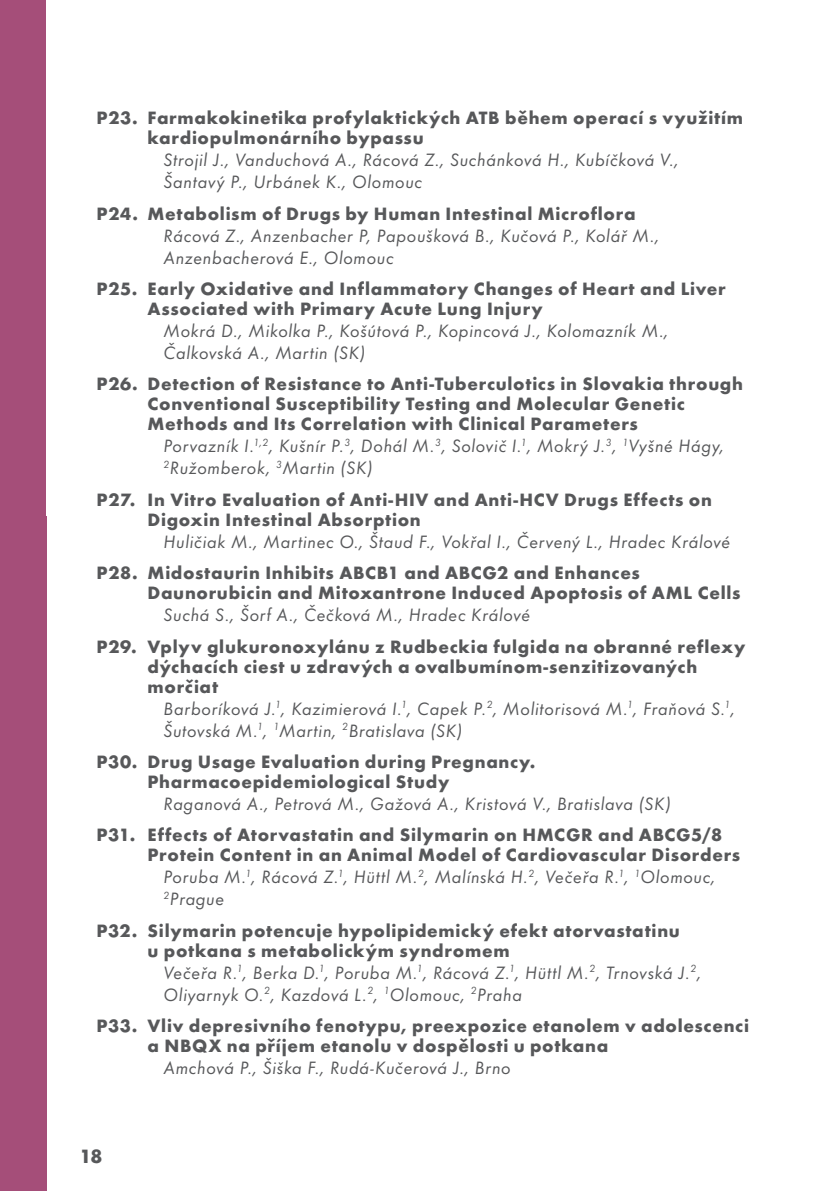
<style>
.page{position:relative;width:840px;height:1191px;background:#fff}
.page>*{position:absolute;margin:0;border:0;box-sizing:border-box;transform-origin:0 0}
.t1{font:700 20px "Futura TOT";color:#57585a}
.t2{font:700 18.6px/20px "Futura TOT";letter-spacing:.04em;color:#57585a}
.AUTOR{font:18.6px/22px "Futura TOT Book Obli";letter-spacing:.03em;color:#57585a}
</style>
<div class="page">
<div style="left:0;top:0;width:46px;height:1191px;background:#a54e79"></div>
<p class="t2" style="left:147px;top:108px;width:596px;text-indent:-51px">P23. Farmakokinetika profylaktických ATB během operací s využitím kardiopulmonárního bypassu</p>
<p class="AUTOR" style="left:163px;top:149px;width:516px">Strojil J., Vanduchová A., Rácová Z., Suchánková H., Kubíčková V.,<br>Šantavý P., Urbánek K., Olomouc</p>
<p class="t2" style="left:96px;top:203px;width:540px">P24. Metabolism of Drugs by Human Intestinal Microflora</p>
<p class="AUTOR" style="left:163px;top:224px;width:497px">Rácová Z., Anzenbacher P, Papoušková B., Kučová P., Kolář M.,<br>Anzenbacherová E., Olomouc</p>
<p class="t2" style="left:147px;top:278px;width:579px;text-indent:-51px">P25. Early Oxidative and Inflammatory Changes of Heart and Liver<br>Associated with Primary Acute Lung Injury</p>
<p class="AUTOR" style="left:163px;top:320px;width:506px">Mokrá D., Mikolka P., Košútová P., Kopincová J., Kolomazník M.,<br>Čalkovská A., Martin (SK)</p>
<p class="t2" style="left:147px;top:374px;width:596px;text-indent:-51px">P26. Detection of Resistance to Anti-Tuberculotics in Slovakia through<br>Conventional Susceptibility Testing and Molecular Genetic<br>Methods and Its Correlation with Clinical Parameters</p>
<p class="AUTOR" style="left:163px;top:435px;width:562px">Porvazník I.<sup>1,2</sup>, Kušnír P.<sup>3</sup>, Dohál M.<sup>3</sup>, Solovič I.<sup>1</sup>, Mokrý J.<sup>3</sup>, <sup>1</sup>Vyšné Hágy,<br><sup>2</sup>Ružomberok, <sup>3</sup>Martin (SK)</p>
<p class="t2" style="left:147px;top:489px;width:565px;text-indent:-51px">P27. In Vitro Evaluation of Anti-HIV and Anti-HCV Drugs Effects on<br>Digoxin Intestinal Absorption</p>
<p class="AUTOR" style="left:163px;top:530px;width:568px">Huličiak M., Martinec O., Štaud F., Vokřal I., Červený L., Hradec Králové</p>
<p class="t2" style="left:147px;top:562px;width:594px;text-indent:-51px">P28. Midostaurin Inhibits ABCB1 and ABCG2 and Enhances<br>Daunorubicin and Mitoxantrone Induced Apoptosis of AML Cells</p>
<p class="AUTOR" style="left:163px;top:604px;width:368px">Suchá S., Šorf A., Čečková M., Hradec Králové</p>
<p class="t2" style="left:147px;top:636px;width:599px;text-indent:-51px">P29. Vplyv glukuronoxylánu z Rudbeckia fulgida na obranné reflexy dýchacích ciest u zdravých a ovalbumínom-senzitizovaných morčiat</p>
<p class="AUTOR" style="left:163px;top:697px;width:572px">Barboríková J.<sup>1</sup>, Kazimierová I.<sup>1</sup>, Capek P.<sup>2</sup>, Molitorisová M.<sup>1</sup>, Fraňová S.<sup>1</sup>,<br>Šutovská M.<sup>1</sup>, <sup>1</sup>Martin, <sup>2</sup>Bratislava (SK)</p>
<p class="t2" style="left:147px;top:751px;width:389px;text-indent:-51px">P30. Drug Usage Evaluation during Pregnancy.<br>Pharmacoepidemiological Study</p>
<p class="AUTOR" style="left:163px;top:792px;width:508px">Raganová A., Petrová M., Gažová A., Kristová V., Bratislava (SK)</p>
<p class="t2" style="left:147px;top:824px;width:594px;text-indent:-51px">P31. Effects of Atorvastatin and Silymarin on HMCGR and ABCG5/8<br>Protein Content in an Animal Model of Cardiovascular Disorders</p>
<p class="AUTOR" style="left:163px;top:866px;width:553px">Poruba M.<sup>1</sup>, Rácová Z.<sup>1</sup>, Hüttl M.<sup>2</sup>, Malínská H.<sup>2</sup>, Večeřa R.<sup>1</sup>, <sup>1</sup>Olomouc,<br><sup>2</sup>Prague</p>
<p class="t2" style="left:147px;top:920px;width:533px;text-indent:-51px">P32. Silymarin potencuje hypolipidemický efekt atorvastatinu u potkana s metabolickým syndromem</p>
<p class="AUTOR" style="left:163px;top:961px;width:539px">Večeřa R.<sup>1</sup>, Berka D.<sup>1</sup>, Poruba M.<sup>1</sup>, Rácová Z.<sup>1</sup>, Hüttl M.<sup>2</sup>, Trnovská J.<sup>2</sup>,<br>Oliyarnyk O.<sup>2</sup>, Kazdová L.<sup>2</sup>, <sup>1</sup>Olomouc, <sup>2</sup>Praha</p>
<p class="t2" style="left:147px;top:1015px;width:602px;text-indent:-51px">P33. Vliv depresivního fenotypu, preexpozice etanolem v adolescenci a NBQX na příjem etanolu v dospělosti u potkana</p>
<p class="AUTOR" style="left:163px;top:1056px;width:348px">Amchová P., Šiška F., Rudá-Kučerová J., Brno</p>
<p class="t1" style="left:79px;top:1144px;width:25px">18</p>
</div>
